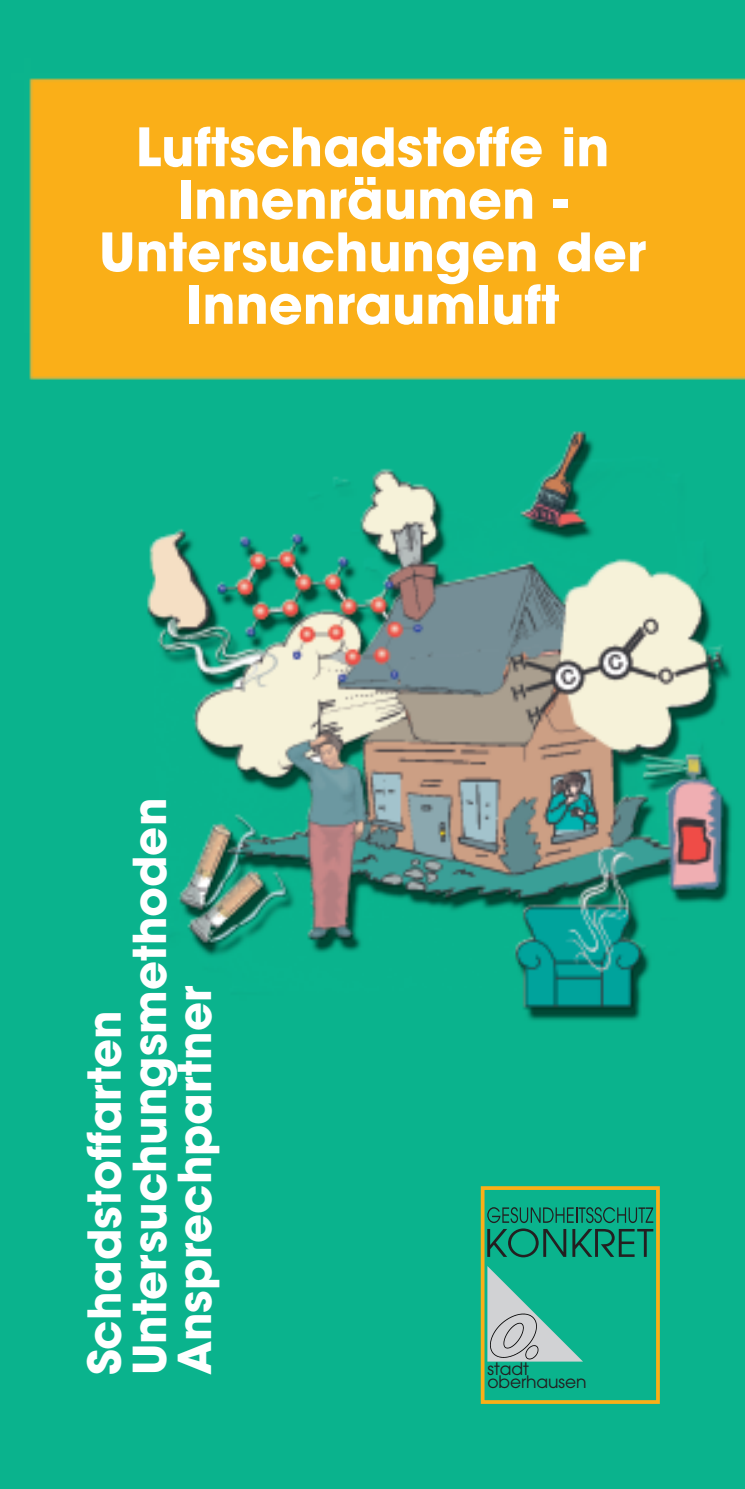
<style>
.page{position:relative;width:745px;height:1489px;background:#fff}
.page>*{position:absolute;margin:0;border:0;box-sizing:border-box;transform-origin:0 0}
.t1{font:700 52.5px/52.5px "Avant Garde";color:#fff;text-align:center}
.t2{font:700 45px/45px "Avant Garde";color:#fff}
.t3{font:17px/13px "Avant Garde";color:#231f20}
</style>
<div class="page">
<img style="left:0;top:0;width:744px;height:1488px">
<svg style="left:487px;top:1228px;width:79px;height:29px;background:#11886d"></svg>
<svg style="left:572px;top:1228px;width:81px;height:28px;background:#11876c"></svg>
<svg style="left:487px;top:1207px;width:166px;height:15px;background:#108b6f"></svg>
<svg style="left:487px;top:1265px;width:95px;height:96px;background:#4abca4"></svg>
<img style="left:489px;top:1312px;width:49px;height:47px">
<div style="left:480px;top:1186px;width:179px;height:217px;border:4px solid #faaf18"></div>
<p class="t1" style="left:99px;top:127px;width:548px">Luftschadstoffe in<br>Innenräumen -<br>Untersuchungen der<br>Innenraumluft</p>
<p class="t2" style="left:88px;top:1375px;width:579px;rotate:-90deg">Schadstoffarten<br>Untersuchungsmethoden<br>Ansprechpartner</p>
<p class="t3" style="left:487px;top:1362px;width:101px">stadt oberhausen</p>
</div>
